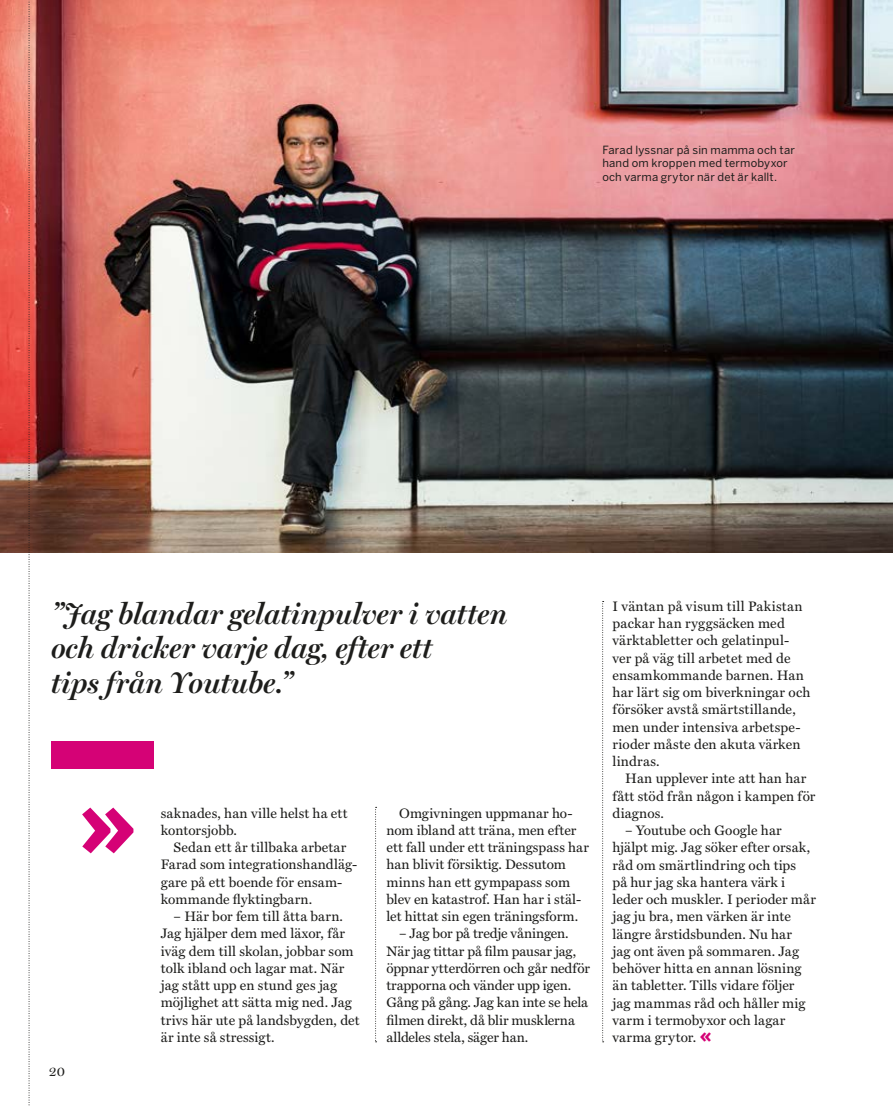
<style>
.page{position:relative;width:893px;height:1106px;background:#fff}
.page>*{position:absolute;margin:0;border:0;box-sizing:border-box;transform-origin:0 0}
.t1{font:700 95.85px "PF Benchmark Pro";color:#d50276}
.t2{font:italic 600 30px/34.5px "Miller Display";color:#1d1d1b}
.t3{font:13.8px/17.2px "Miller Text";letter-spacing:.01em;color:#1d1d1b}
.t4{font:13.5px "Miller Display";color:#1d1d1b}
.t5{font:11.25px/13.5px "Benton Sans";letter-spacing:.015em;color:#1d1d1b}
.s1{font-family:"PF Benchmark Pro";font-weight:700;font-size:19.5px;color:#d50276}
</style>
<div class="page">
<img style="left:0;top:0;width:893px;height:553px">
<svg style="left:29px;top:0;width:1px;height:1106px"></svg>
<svg style="left:375px;top:807px;width:2px;height:235px"></svg>
<svg style="left:602px;top:601px;width:2px;height:441px"></svg>
<div style="left:51px;top:741px;width:102px;height:28px;background:#d50276"></div>
<p class="t5" style="left:602px;top:143px;width:194px">Farad lyssnar på sin mamma och tar hand om kroppen med termobyxor och varma grytor när det är kallt.</p>
<h2 class="t2" style="left:51px;top:596px;width:458px">”Jag blandar gelatinpulver i vatten och dricker varje dag, efter ett<br>tips från Youtube.”</h2>
<h1 class="t1" style="left:78px;top:758px;width:61px">»</h1>
<p class="t4" style="left:49px;top:1062px;width:18px">20</p>
<p class="t3" style="left:161px;top:804px;width:188px">saknades, han ville helst ha ett kontorsjobb.</p>
<p class="t3" style="left:161px;top:838px;width:198px;text-indent:13px">Sedan ett år tillbaka arbetar<br>Farad som integrationshandläg&shy;gare på ett boende för ensam&shy;kommande flyktingbarn.</p>
<p class="t3" style="left:161px;top:907px;width:200px;text-indent:13px">– Här bor fem till åtta barn.<br>Jag hjälper dem med läxor, får iväg dem till skolan, jobbar som tolk ibland och lagar mat. När jag stått upp en stund ges jag möjlighet att sätta mig ned. Jag trivs här ute på landsbygden, det är inte så stressigt.</p>
<p class="t3" style="left:386px;top:804px;width:204px;text-indent:13px">Omgivningen uppmanar ho&shy;nom ibland att träna, men efter ett fall under ett träningspass har han blivit försiktig. Dessutom minns han ett gympapass som blev en katastrof. Han har i stäl&shy;let hittat sin egen träningsform.</p>
<p class="t3" style="left:386px;top:924px;width:205px;text-indent:13px">– Jag bor på tredje våningen.<br>När jag tittar på film pausar jag, öppnar ytterdörren och går nedför trapporna och vänder upp igen.<br>Gång på gång. Jag kan inte se hela filmen direkt, då blir musklerna alldeles stela, säger han.</p>
<p class="t3" style="left:612px;top:597px;width:199px">I väntan på visum till Pakistan packar han ryggsäcken med värktabletter och gelatinpul&shy;ver på väg till arbetet med de ensamkommande barnen. Han har lärt sig om biverkningar och försöker avstå smärtstillande, men under intensiva arbetspe&shy;rioder måste den akuta värken lindras.</p>
<p class="t3" style="left:612px;top:770px;width:204px;text-indent:13px">Han upplever inte att han har fått stöd från någon i kampen för diagnos.</p>
<p class="t3" style="left:612px;top:821px;width:205px;text-indent:13px">– Youtube och Google har hjälpt mig. Jag söker efter orsak, råd om smärtlindring och tips<br>på hur jag ska hantera värk i leder och muskler. I perioder mår jag ju bra, men värken är inte längre årstidsbunden. Nu har<br>jag ont även på sommaren. Jag behöver hitta en annan lösning än tabletter. Tills vidare följer<br>jag mammas råd och håller mig varm i termobyxor och lagar varma grytor. <span class="s1">«</span></p>
</div>
